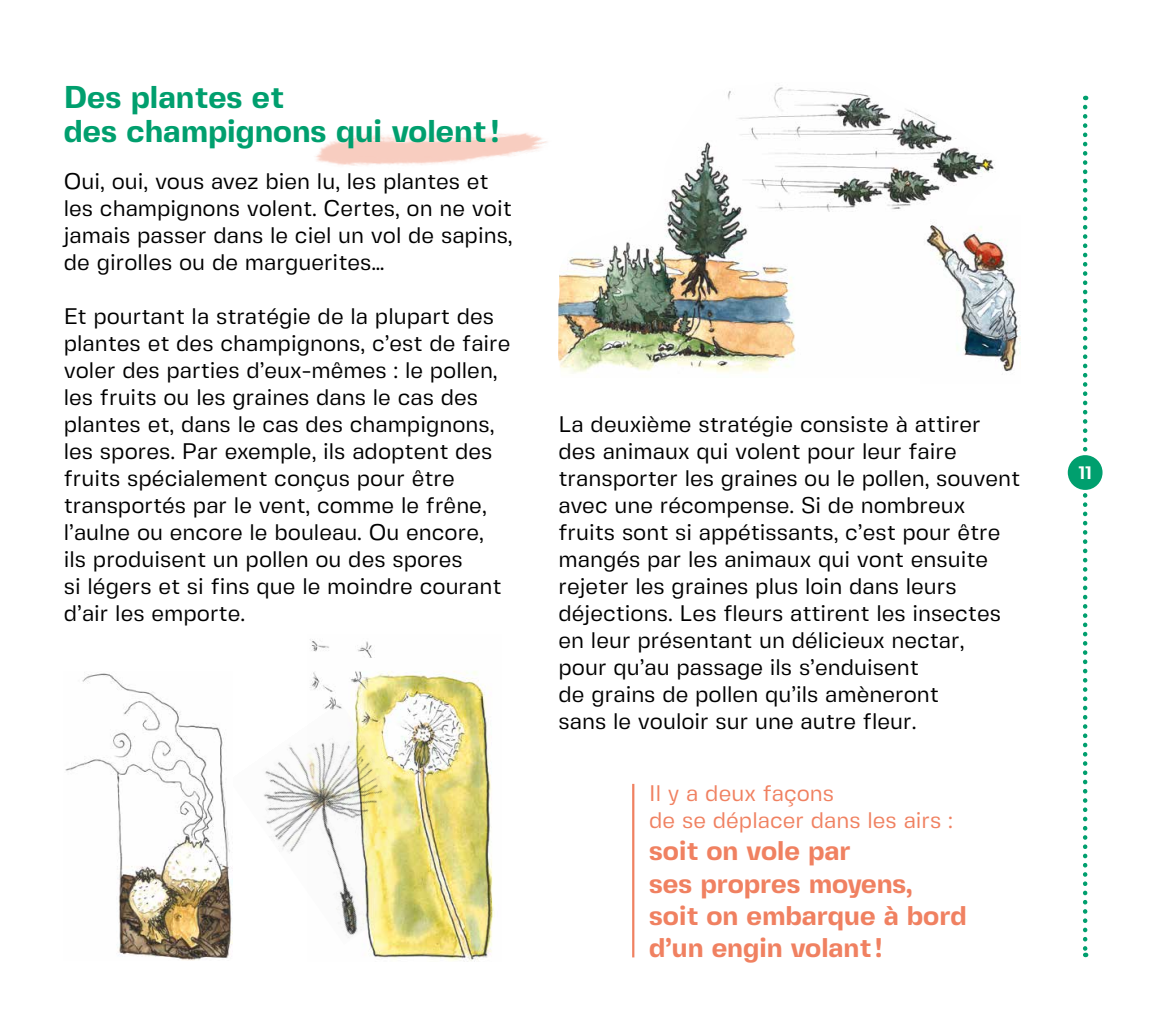
<style>
.page{position:relative;width:1149px;height:1021px;background:#fff}
.page>*{position:absolute;margin:0;border:0;box-sizing:border-box;transform-origin:0 0}
.t1{font:700 31.5px/33.8px "Fivo Sans Modern";color:#009f6e}
.t2{font:700 27px/32.4px "Fivo Sans Modern";color:#f08161}
.t3{font:22.5px/27px "Fivo Sans Modern";color:#000}
.t4{font:22.5px/27px "Fivo Sans Modern";color:#f08161}
.t5{font:700 18px "Fivo Sans Modern";color:#fff}
</style>
<div class="page">
<img style="left:315px;top:133px;width:232px;height:33px">
<img style="left:232px;top:745px;width:75px;height:199px">
<img style="left:307px;top:639px;width:187px;height:322px">
<hr style="left:632px;top:783px;width:2px;height:174px;background:#f08161">
<img style="left:65px;top:673px;width:167px;height:287px">
<img style="left:558px;top:87px;width:437px;height:287px">
<img style="left:920px;top:216px;width:100px;height:158px">
<svg style="left:1082px;top:107px;width:5px;height:850px"></svg>
<div style="left:1067px;top:455px;width:35px;height:35px;background:#009f6e;border-radius:50%"></div>
<h1 class="t1" style="left:64px;top:80px;width:437px">Des plantes et<br>des champignons qui volent !</h1>
<p class="t3" style="left:64px;top:168px;width:450px">Oui, oui, vous avez bien lu, les plantes et les champignons volent. Certes, on ne voit jamais passer dans le ciel un vol de sapins, de girolles ou de marguerites…</p>
<p class="t3" style="left:64px;top:303px;width:448px">Et pourtant la stratégie de la plupart des plantes et des champignons, c’est de faire voler des parties d’eux-mêmes : le pollen, les fruits ou les graines dans le cas des plantes et, dans le cas des champignons, les spores. Par exemple, ils adoptent des fruits spécialement conçus pour être transportés par le vent, comme le frêne, l’aulne ou encore le bouleau. Ou encore, ils produisent un pollen ou des spores<br>si légers et si fins que le moindre courant d’air les emporte.</p>
<p class="t3" style="left:558px;top:411px;width:463px">La deuxième stratégie consiste à attirer des animaux qui volent pour leur faire transporter les graines ou le pollen, souvent avec une récompense. Si de nombreux fruits sont si appétissants, c’est pour être mangés par les animaux qui vont ensuite rejeter les graines plus loin dans leurs déjections. Les fleurs attirent les insectes en leur présentant un délicieux nectar,<br>pour qu’au passage ils s’enduisent<br>de grains de pollen qu’ils amèneront<br>sans le vouloir sur une autre fleur.</p>
<p class="t4" style="left:649px;top:779px;width:305px">Il y a deux façons<br>de se déplacer dans les airs :</p>
<p class="t2" style="left:649px;top:834px;width:319px">soit on vole par<br>ses propres moyens, soit on embarque à bord d’un engin volant !</p>
<p class="t5" style="left:1077px;top:462px;width:15px">11</p>
</div>
